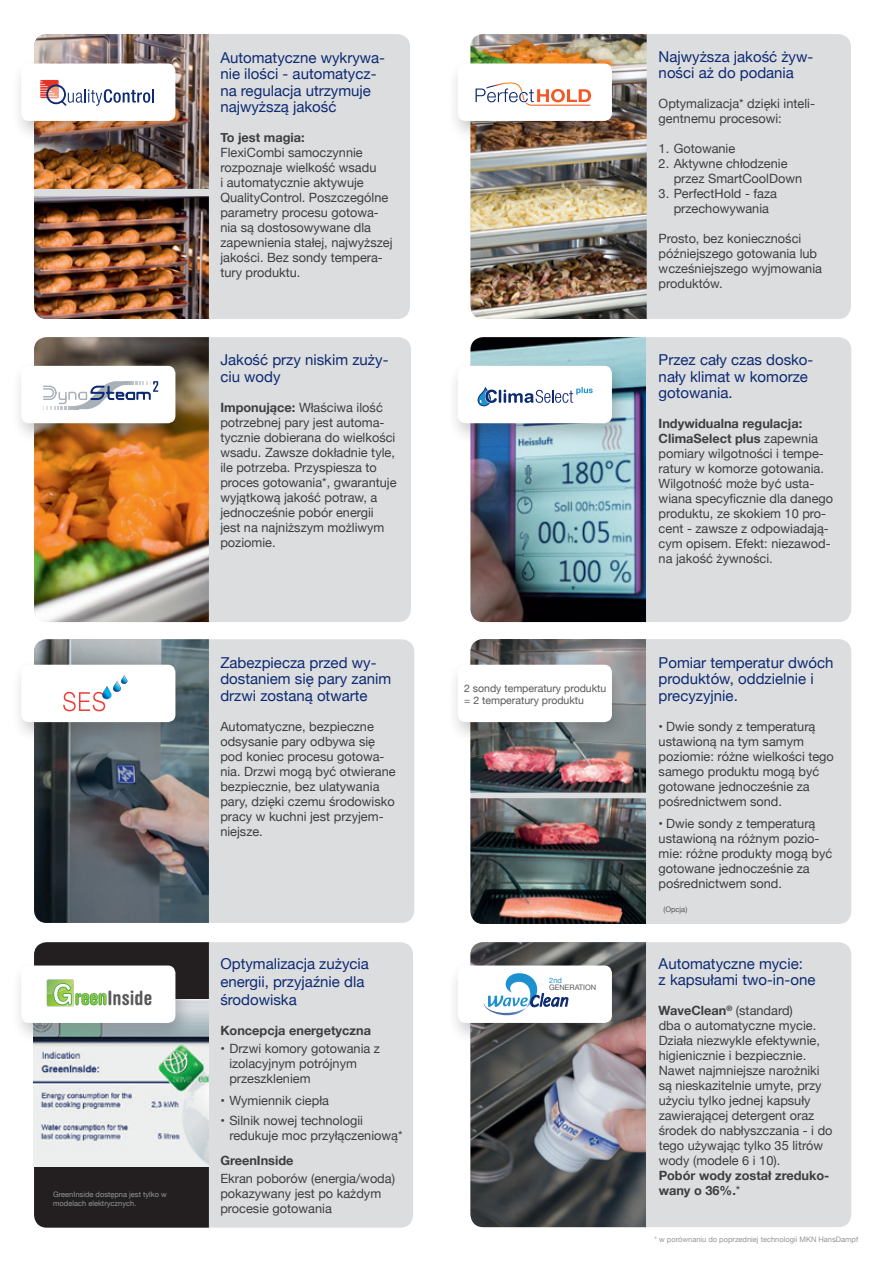
<style>
.page{position:relative;width:885px;height:1263px;background:#fff}
.page>*{position:absolute;margin:0;border:0;box-sizing:border-box;transform-origin:0 0}
.t1{font:700 condensed 19.8px "Helvetica Rounded LT Std";color:#57585a}
.t2{font:15px/16.5px "Helvetica Neue";color:#0e2a72}
.t3{font:12.75px/15px "Helvetica Neue";color:#3e3e3f}
.t4{font:700 12.75px/15px "Helvetica Neue";color:#3e3e3f}
.t5{font:10.5px/12px "Helvetica Neue";color:#57585a}
.t6{font:7.5px/9px "Helvetica Neue";color:#939598}
.t7{font:7.5px "Helvetica Neue";color:#57585a}
.t8{font:7.5px "Helvetica Neue";color:#1d90d0}
.s1{font-stretch:normal;font-size:28.5px;color:#fff}
.s2{color:#99ca3b}
.s3{font-weight:700}
.s4{font-weight:400}
</style>
<div class="page">
<div style="left:34px;top:639px;width:380px;height:284px;background:#dcdddf;border-radius:13px"></div>
<div style="left:470px;top:337px;width:381px;height:285px;background:#dcdddf;border-radius:13px"></div>
<div style="left:34px;top:337px;width:377px;height:285px;background:#dcdddf;border-radius:13px"></div>
<div style="left:34px;top:34px;width:376px;height:285px;background:#dcdddf;border-radius:13px"></div>
<div style="left:470px;top:34px;width:380px;height:285px;background:#dcdddf;border-radius:13px"></div>
<img style="left:34px;top:337px;width:175px;height:285px">
<img style="left:470px;top:337px;width:176px;height:285px">
<img style="left:470px;top:34px;width:176px;height:285px">
<img style="left:34px;top:196px;width:175px;height:123px">
<img style="left:34px;top:639px;width:175px;height:284px">
<div style="left:34px;top:942px;width:379px;height:285px;background:#dcdddf;border-radius:13px"></div>
<div style="left:34px;top:942px;width:175px;height:285px;background:#231f20"></div>
<div style="left:470px;top:942px;width:381px;height:285px;background:#dcdddf;border-radius:13px"></div>
<div style="left:470px;top:639px;width:381px;height:285px;background:#dcdddf;border-radius:13px"></div>
<img style="left:470px;top:942px;width:176px;height:285px">
<img style="left:470px;top:639px;width:176px;height:153px">
<img style="left:470px;top:798px;width:176px;height:126px">
<img style="left:34px;top:1000px;width:175px;height:166px">
<div style="left:11px;top:359px;width:182px;height:86px;background:#231f20;opacity:.25"></div>
<div style="left:21px;top:366px;width:154px;height:57px;background:#fff;border-radius:8px"></div>
<svg style="left:43px;top:381px;width:115px;height:28px"></svg>
<div style="left:447px;top:359px;width:182px;height:86px;background:#231f20;opacity:.25"></div>
<div style="left:458px;top:366px;width:154px;height:57px;background:#fff;border-radius:8px"></div>
<svg style="left:477px;top:387px;width:115px;height:19px"></svg>
<div style="left:11px;top:959px;width:182px;height:86px;background:#231f20;opacity:.25"></div>
<div style="left:21px;top:965px;width:154px;height:58px;background:#fff;border-radius:8px"></div>
<svg style="left:47px;top:979px;width:59px;height:27px"></svg>
<div style="left:11px;top:658px;width:182px;height:86px;background:#231f20;opacity:.25"></div>
<div style="left:21px;top:665px;width:154px;height:57px;background:#fff;border-radius:8px"></div>
<svg style="left:63px;top:675px;width:64px;height:36px"></svg>
<div style="left:447px;top:57px;width:182px;height:86px;background:#231f20;opacity:.25"></div>
<div style="left:458px;top:64px;width:154px;height:57px;background:#fff;border-radius:8px"></div>
<svg style="left:475px;top:82px;width:116px;height:24px"></svg>
<div style="left:11px;top:57px;width:182px;height:86px;background:#231f20;opacity:.25"></div>
<div style="left:21px;top:64px;width:154px;height:57px;background:#fff;border-radius:8px"></div>
<img style="left:34px;top:34px;width:175px;height:155px">
<div style="left:447px;top:959px;width:182px;height:86px;background:#231f20;opacity:.25"></div>
<div style="left:458px;top:965px;width:154px;height:58px;background:#fff;border-radius:8px"></div>
<svg style="left:483px;top:973px;width:85px;height:43px"></svg>
<div style="left:447px;top:658px;width:182px;height:86px;background:#231f20;opacity:.25"></div>
<div style="left:458px;top:665px;width:154px;height:57px;background:#fff;border-radius:8px"></div>
<h1 class="t1" style="left:52px;top:985px;width:101px"><span class="s1">G</span><span class="s2">reen</span>Inside</h1>
<p class="t6" style="left:53px;top:1190px;width:115px">GreenInside dostępna jest tylko w modelach elektrycznych.</p>
<p class="t2" style="left:220px;top:50px;width:166px">Automatyczne wykrywa&shy;nie ilości - automatycz&shy;na regulacja utrzymuje najwyższą jakość</p>
<p class="t4" style="left:220px;top:131px;width:86px">To jest magia:</p>
<p class="t3" style="left:220px;top:146px;width:174px">FlexiCombi samoczynnie rozpoznaje wielkość wsadu<br>i automatycznie aktywuje<br>QualityControl. Poszczególne parametry procesu gotowa&shy;nia są dostosowywane dla zapewnienia stałej, najwyższej jakości. Bez sondy tempera&shy;tury produktu.</p>
<p class="t2" style="left:220px;top:353px;width:170px">Jakość przy niskim zuży&shy;ciu wody</p>
<p class="t3" style="left:220px;top:401px;width:178px"><span class="s3">Imponujące:</span> Właściwa ilość potrzebnej pary jest automa&shy;tycznie dobierana do wielkości wsadu. Zawsze dokładnie tyle, ile potrzeba. Przyspiesza to proces gotowania*, gwarantuje wyjątkową jakość potraw, a jednocześnie pobór energii jest na najniższym możliwym poziomie.</p>
<p class="t2" style="left:220px;top:655px;width:172px">Zabezpiecza przed wy&shy;dostaniem się pary zanim drzwi zostaną otwarte</p>
<p class="t3" style="left:220px;top:719px;width:177px">Automatyczne, bezpieczne odsysanie pary odbywa się pod koniec procesu gotowa&shy;nia. Drzwi mogą być otwierane bezpiecznie, bez ulatywania pary, dzięki czemu środowisko pracy w kuchni jest przyjem&shy;niejsze.</p>
<p class="t2" style="left:220px;top:955px;width:150px;line-height:18px">Optymalizacja zużycia energii, przyjaźnie dla środowiska</p>
<p class="t4" style="left:220px;top:1023px;width:152px">Koncepcja energetyczna</p>
<p class="t3" style="left:229px;top:1042px;width:152px;text-indent:-9px">• Drzwi komory gotowania z izolacyjnym potrójnym przeszkleniem</p>
<p class="t3" style="left:220px;top:1094px;width:110px">• Wymiennik ciepła</p>
<p class="t3" style="left:229px;top:1114px;width:175px;text-indent:-9px">• Silnik nowej technologii redukuje moc przyłączeniową*</p>
<p class="t4" style="left:220px;top:1154px;width:75px">GreenInside</p>
<p class="t3" style="left:220px;top:1172px;width:176px">Ekran poborów (energia/woda) pokazywany jest po każdym procesie gotowania</p>
<p class="t5" style="left:464px;top:683px;width:144px">2 sondy temperatury produktu = 2 temperatury produktu</p>
<p class="t8" style="left:549px;top:975px;width:14px">2nd</p>
<p class="t7" style="left:549px;top:982px;width:48px">GENERATION</p>
<p class="t2" style="left:658px;top:49px;width:156px">Najwyższa jakość żyw&shy;ności aż do podania</p>
<p class="t3" style="left:658px;top:97px;width:158px">Optymalizacja* dzięki inteli&shy;gentnemu procesowi:</p>
<p class="t3" style="left:658px;top:142px;width:78px">1. Gotowanie</p>
<p class="t3" style="left:673px;top:157px;width:130px;text-indent:-15px">2. Aktywne chłodzenie przez SmartCoolDown</p>
<p class="t3" style="left:658px;top:187px;width:120px;text-align:center">3. PerfectHold - faza przechowywania</p>
<p class="t3" style="left:658px;top:232px;width:165px">Prosto, bez konieczności późniejszego gotowania lub wcześniejszego wyjmowania produktów.</p>
<p class="t2" style="left:658px;top:353px;width:156px">Przez cały czas dosko&shy;nały klimat w komorze gotowania.</p>
<p class="t3" style="left:658px;top:417px;width:176px"><span class="s3">Indywidualna regulacja:<br>ClimaSelect plus</span> zapewnia pomiary wilgotności i tempe&shy;ratury w komorze gotowania.<br>Wilgotność może być usta&shy;wiana specyficznie dla danego produktu, ze skokiem 10 pro&shy;cent - zawsze z odpowiadają&shy;cym opisem. Efekt: niezawod&shy;na jakość żywności.</p>
<p class="t2" style="left:658px;top:655px;width:176px">Pomiar temperatur dwóch produktów, oddzielnie i precyzyjnie.</p>
<p class="t3" style="left:658px;top:719px;width:177px">• Dwie sondy z temperaturą ustawioną na tym samym poziomie: różne wielkości tego samego produktu mogą być gotowane jednocześnie za pośrednictwem sond.</p>
<p class="t3" style="left:658px;top:817px;width:175px">• Dwie sondy z temperaturą ustawioną na różnym pozio&shy;mie: różne produkty mogą być gotowane jednocześnie za pośrednictwem sond.</p>
<p class="t7" style="left:663px;top:904px;width:25px">(Opcja)</p>
<p class="t2" style="left:658px;top:956px;width:158px">Automatyczne mycie:<br>z kapsułami two-in-one</p>
<p class="t3" style="left:658px;top:1004px;width:175px"><span class="s3">WaveClean</span><sup>®</sup> (standard)<br>dba o automatyczne mycie.<br>Działa niezwykle efektywnie, higienicznie i bezpiecznie.<br>Nawet najmniejsze narożniki są nieskazitelnie umyte, przy użyciu tylko jednej kapsuły zawierającej detergent oraz środek do nabłyszczania - i do tego używając tylko 35 litrów wody (modele 6 i 10).</p>
<p class="t4" style="left:658px;top:1169px;width:172px">Pobór wody został zreduko&shy;wany o 36%.<span class="s4">*</span></p>
<p class="t6" style="left:654px;top:1235px;width:205px">* w porównaniu do poprzedniej technologii MKN HansDampf</p>
</div>
